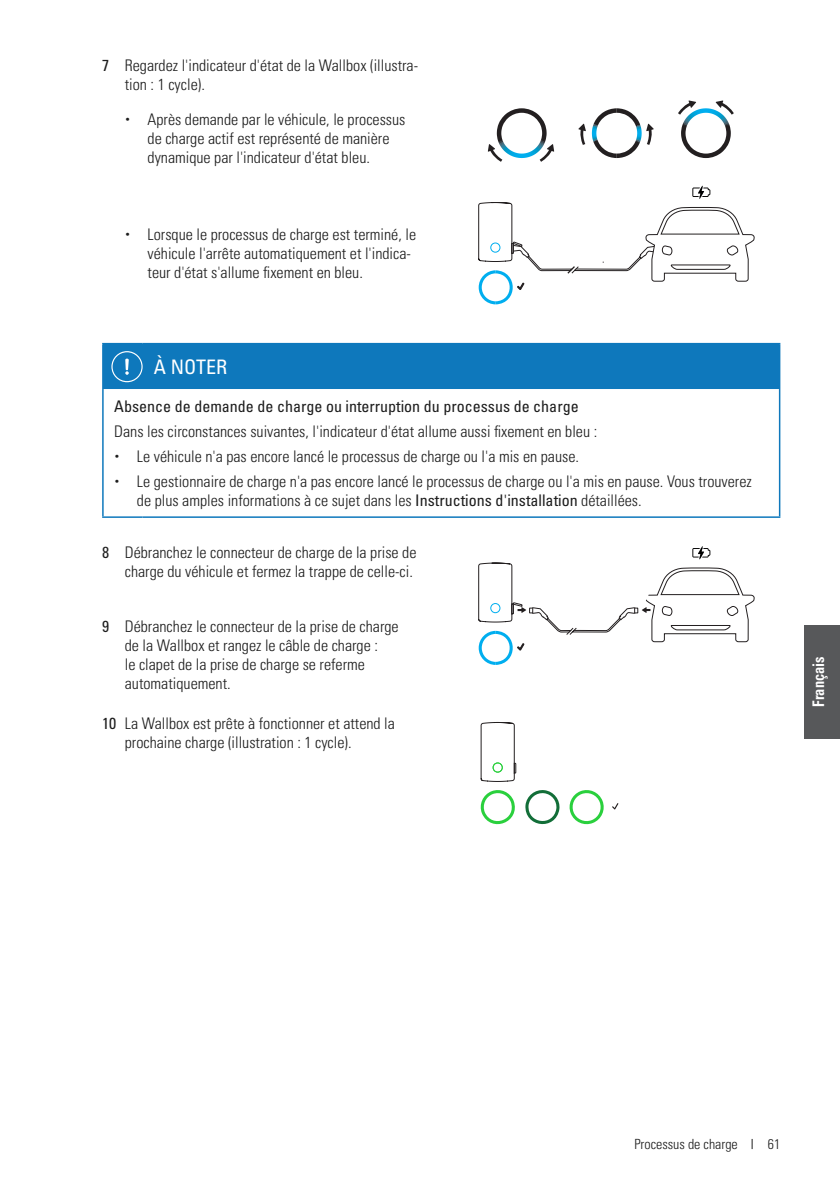
<style>
.page{position:relative;width:840px;height:1191px;background:#fff}
.page>*{position:absolute;margin:0;border:0;box-sizing:border-box;transform-origin:0 0}
.t1{font:condensed 20px "Univers LT Pro";color:#fff}
.t2{font:300 condensed 16px/19.2px "Univers LT Pro";color:#1d1d1d}
.t3{font:condensed 16px "Univers LT Pro";color:#1d1d1d}
.t4{font:16px "Univers LTCYR 67 Bold Cond";color:#fff;scale:.9 1}
.t5{font:300 condensed 14px "Univers LT Pro";color:#1d1d1d}
.s1{font-weight:400}
</style>
<div class="page">
<div style="left:803px;top:625px;width:36px;height:113px;background:#57585a"></div>
<svg style="left:591px;top:108px;width:62px;height:50px"></svg>
<svg style="left:487px;top:108px;width:67px;height:54px"></svg>
<svg style="left:578px;top:124px;width:7px;height:21px"></svg>
<svg style="left:678px;top:100px;width:55px;height:58px"></svg>
<svg style="left:478px;top:186px;width:275px;height:119px"></svg>
<hr style="left:102px;top:343px;width:40px;height:1px;background:#0e78bc">
<hr style="left:102px;top:344px;width:2px;height:45px;background:#0e78bc">
<hr style="left:142px;top:343px;width:638px;height:1px;background:#0e78bc">
<hr style="left:778px;top:344px;width:2px;height:45px;background:#0e78bc">
<hr style="left:102px;top:389px;width:2px;height:127px;background:#0e78bc">
<hr style="left:778px;top:389px;width:2px;height:127px;background:#0e78bc">
<hr style="left:102px;top:516px;width:40px;height:2px;background:#0e78bc">
<hr style="left:142px;top:516px;width:638px;height:2px;background:#0e78bc">
<div style="left:104px;top:344px;width:674px;height:45px;background:#0e78bc"></div>
<svg style="left:478px;top:546px;width:275px;height:119px"></svg>
<div style="left:634px;top:587px;width:14px;height:15px;background:#fff;border-radius:50%"></div>
<div style="left:520px;top:587px;width:15px;height:15px;background:#fff;border-radius:50%"></div>
<svg style="left:612px;top:803px;width:6px;height:6px"></svg>
<svg style="left:480px;top:790px;width:80px;height:35px"></svg>
<svg style="left:569px;top:790px;width:35px;height:34px"></svg>
<svg style="left:480px;top:722px;width:36px;height:60px"></svg>
<p class="t2" style="left:125px;top:55px;width:294px;text-indent:-23px"><span class="s1">7</span> Regardez l'indicateur d'état de la Wallbox (illustra&shy;tion : 1 cycle).</p>
<p class="t2" style="left:147px;top:108px;width:259px">Après demande par le véhicule, le processus de charge actif est représenté de manière dynamique par l'indicateur d'état bleu.</p>
<p class="t2" style="left:147px;top:223px;width:270px">Lorsque le processus de charge est terminé, le véhicule l'arrête automatiquement et l'indica&shy;teur d'état s'allume fixement en bleu.</p>
<p class="t1" style="left:154px;top:354px;width:75px">À NOTER</p>
<p class="t3" style="left:114px;top:396px;width:465px">Absence de demande de charge ou interruption du processus de charge</p>
<p class="t2" style="left:137px;top:418px;width:616px;line-height:24.8px;text-indent:-23px">Dans les circonstances suivantes, l'indicateur d'état allume aussi fixement en bleu :<br>Le véhicule n'a pas encore lancé le processus de charge ou l'a mis en pause.<br>Le gestionnaire de charge n'a pas encore lancé le processus de charge ou l'a mis en pause. Vous trouverez</p>
<p class="t2" style="left:137px;top:489px;width:506px">de plus amples informations à ce sujet dans les <span class="s1">Instructions d'installation</span> détaillées.</p>
<p class="t2" style="left:102px;top:542px;width:316px;text-align:right"><span class="s1">8</span> Débranchez le connecteur de charge de la prise de charge du véhicule et fermez la trappe de celle-ci.</p>
<p class="t2" style="left:125px;top:615px;width:275px;text-indent:-23px"><span class="s1">9</span> Débranchez le connecteur de la prise de charge de la Wallbox et rangez le câble de charge :<br>le clapet de la prise de charge se referme automatiquement.</p>
<p class="t2" style="left:125px;top:713px;width:271px;text-indent:-23px"><span class="s1">10</span> La Wallbox est prête à fonctionner et attend la prochaine charge (illustration : 1 cycle).</p>
<p class="t4" style="left:808px;top:706px;width:57px;rotate:-90deg">Français</p>
<p class="t5" style="left:634px;top:1134px;width:105px">Processus de charge</p>
<p class="t5" style="left:767px;top:1134px;width:14px">61</p>
</div>
